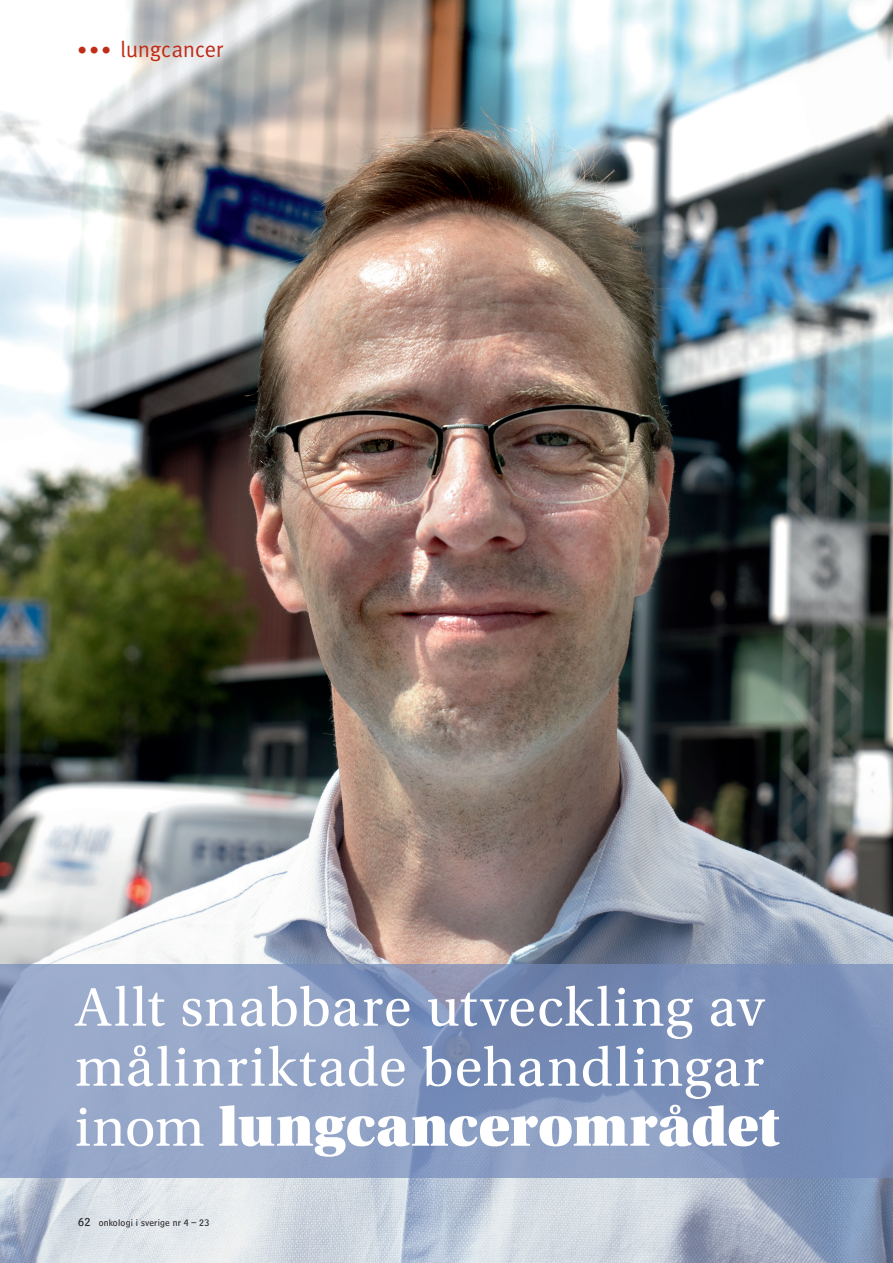
<style>
.page{position:relative;width:893px;height:1263px;background:#fff}
.page>*{position:absolute;margin:0;border:0;box-sizing:border-box;transform-origin:0 0}
.Rubrik_Utopia{font:57px "Utopia Std";letter-spacing:.02em;color:#fff}
.Rubrik_Utopia-2{font:57px "Utopia Std Black Headline";letter-spacing:.005em;color:#fff}
.produktnamn{font:22.5px "Meta Pro Norm";letter-spacing:-.02em;color:#bf2d19}
.t1{font:9.75px "Bell Centennial Std Sub Capt";letter-spacing:.02em;color:#231f20}
.s1{font-size:19.5px}
.s2{font-family:"Utopia Std"}
.s3{font-size:12px}
</style>
<div class="page">
<img style="left:0;top:0;width:893px;height:1263px">
<svg style="left:0;top:965px;width:893px;height:213px;background:#879abf"></svg>
<p class="produktnamn" style="left:77px;top:32px;width:147px"><span class="s1">•••</span> lungcancer</p>
<p class="Rubrik_Utopia" style="left:75px;top:976px;width:690px">Allt snabbare utveckling av</p>
<p class="Rubrik_Utopia" style="left:75px;top:1036px;width:691px">målinriktade behandlingar</p>
<p class="Rubrik_Utopia-2" style="left:75px;top:1097px;width:705px"><span class="s2">inom</span> lungcancerområdet</p>
<p class="t1" style="left:78px;top:1217px;width:132px"><span class="s3">62</span> onkologi i sverige nr 4 – 23</p>
</div>
